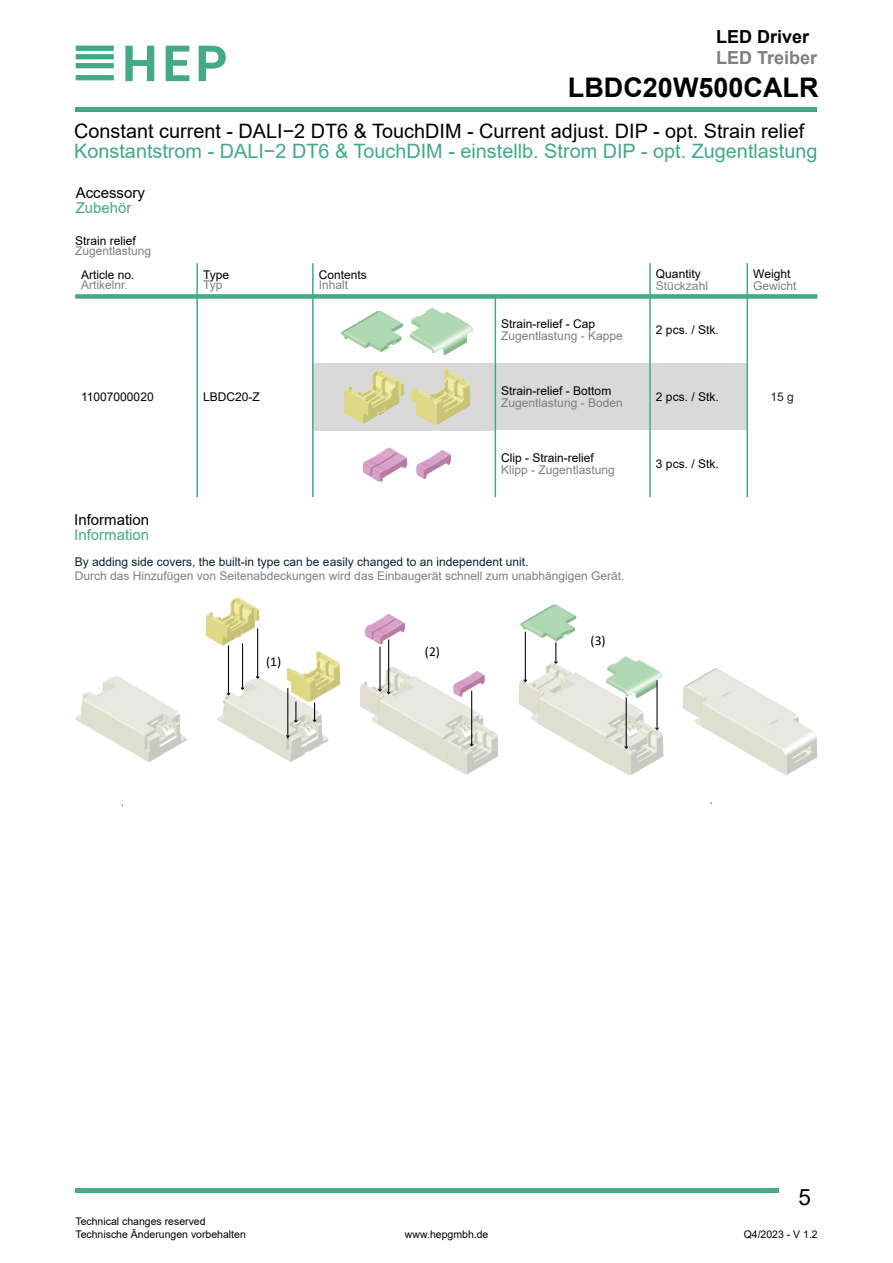
<style>
.page{position:relative;width:893px;height:1263px;background:#fff}
.page>*{position:absolute;margin:0;border:0;box-sizing:border-box;transform-origin:0 0}
.t1{font:700 27px "Arial";color:#000}
.t2{font:22.5px "Arial";color:#000}
.t3{font:19.8px "Arial";color:#000}
.t4{font:19.8px "Arial";color:#43a988}
.t5{font:700 18px "Arial";color:#7f7f7f}
.t6{font:700 18px "Arial";color:#000}
.t7{font:15px "Arial";color:#000}
.t8{font:15px "Arial";color:#43a988}
.t9{font:13.65px "Calibri";color:#000}
.t10{font:12px "Arial";color:#7f7f7f}
.t11{font:12px "Arial";color:#000}
.t12{font:12px "Arial";color:#0e212d}
.t13{font:12px "Arial";color:#231f20}
.t14{font:10.5px/12.6px "Arial";color:#000}
</style>
<div class="page">
<hr style="left:76px;top:108px;width:741px;height:4px;background:#43a988">
<hr style="left:76px;top:1189px;width:703px;height:4px;background:#43a988">
<svg style="left:76px;top:75px;width:38px;height:5px"></svg>
<svg style="left:76px;top:46px;width:38px;height:22px"></svg>
<svg style="left:125px;top:46px;width:29px;height:35px"></svg>
<svg style="left:166px;top:46px;width:23px;height:35px"></svg>
<svg style="left:199px;top:46px;width:27px;height:35px"></svg>
<img style="left:518px;top:604px;width:145px;height:171px">
<hr style="left:626px;top:697px;width:1px;height:51px;background:#000">
<hr style="left:656px;top:680px;width:2px;height:49px;background:#000">
<svg style="left:655px;top:727px;width:4px;height:3px"></svg>
<hr style="left:525px;top:632px;width:1px;height:49px;background:#000">
<svg style="left:554px;top:642px;width:3px;height:22px"></svg>
<img style="left:360px;top:614px;width:138px;height:160px">
<hr style="left:388px;top:640px;width:1px;height:53px;background:#000">
<hr style="left:471px;top:691px;width:1px;height:54px;background:#000">
<hr style="left:379px;top:647px;width:2px;height:43px;background:#000">
<svg style="left:378px;top:689px;width:12px;height:5px"></svg>
<img style="left:683px;top:669px;width:134px;height:106px">
<img style="left:206px;top:597px;width:134px;height:165px">
<hr style="left:242px;top:643px;width:1px;height:46px;background:#000">
<hr style="left:228px;top:645px;width:1px;height:49px;background:#000">
<hr style="left:257px;top:628px;width:1px;height:50px;background:#000">
<svg style="left:294px;top:702px;width:4px;height:21px"></svg>
<hr style="left:287px;top:688px;width:1px;height:51px;background:#000">
<svg style="left:313px;top:703px;width:3px;height:19px"></svg>
<img style="left:75px;top:676px;width:111px;height:86px">
<div style="left:313px;top:363px;width:434px;height:67px;background:#d9d9d9"></div>
<hr style="left:196px;top:263px;width:2px;height:234px;background:#43a988">
<hr style="left:312px;top:263px;width:2px;height:234px;background:#43a988">
<hr style="left:649px;top:263px;width:2px;height:234px;background:#43a988">
<hr style="left:746px;top:263px;width:2px;height:234px;background:#43a988">
<hr style="left:495px;top:296px;width:1px;height:201px;background:#43a988">
<div style="left:75px;top:294px;width:742px;height:5px;background:#43a988"></div>
<img style="left:410px;top:308px;width:63px;height:47px">
<img style="left:341px;top:310px;width:63px;height:42px">
<img style="left:416px;top:450px;width:36px;height:29px">
<img style="left:362px;top:447px;width:46px;height:35px">
<img style="left:344px;top:370px;width:60px;height:54px">
<img style="left:411px;top:369px;width:59px;height:56px">
<h3 class="t6" style="left:716px;top:30px;width:95px">LED Driver</h3>
<h3 class="t5" style="left:716px;top:51px;width:103px">LED Treiber</h3>
<h1 class="t1" style="left:568px;top:77px;width:252px">LBDC20W500CALR</h1>
<h3 class="t3" style="left:74px;top:124px;width:732px">Constant current - DALI−2 DT6 &amp; TouchDIM - Current adjust. DIP - opt. Strain relief</h3>
<h3 class="t4" style="left:74px;top:144px;width:745px">Konstantstrom - DALI−2 DT6 &amp; TouchDIM - einstellb. Strom DIP - opt. Zugentlastung</h3>
<p class="t7" style="left:76px;top:187px;width:71px">Accessory</p>
<p class="t8" style="left:76px;top:202px;width:57px">Zubehör</p>
<p class="t11" style="left:75px;top:236px;width:62px">Strain relief</p>
<p class="t10" style="left:75px;top:246px;width:78px">Zugentlastung</p>
<p class="t11" style="left:81px;top:270px;width:55px">Article no.</p>
<p class="t10" style="left:81px;top:281px;width:48px">Artikelnr.</p>
<p class="t11" style="left:203px;top:270px;width:28px">Type</p>
<p class="t10" style="left:203px;top:281px;width:21px">Typ</p>
<p class="t11" style="left:81px;top:392px;width:74px">11007000020</p>
<p class="t11" style="left:203px;top:392px;width:58px">LBDC20-Z</p>
<p class="t11" style="left:319px;top:270px;width:50px">Contents</p>
<p class="t10" style="left:319px;top:281px;width:31px">Inhalt</p>
<p class="t11" style="left:501px;top:319px;width:96px">Strain-relief - Cap</p>
<p class="t10" style="left:501px;top:331px;width:123px">Zugentlastung - Kappe</p>
<p class="t11" style="left:501px;top:386px;width:112px">Strain-relief - Bottom</p>
<p class="t10" style="left:501px;top:398px;width:123px">Zugentlastung - Boden</p>
<p class="t11" style="left:501px;top:453px;width:94px">Clip - Strain-relief</p>
<p class="t10" style="left:501px;top:465px;width:115px">Klipp - Zugentlastung</p>
<p class="t7" style="left:74px;top:514px;width:77px">Information</p>
<p class="t8" style="left:74px;top:529px;width:77px">Information</p>
<p class="t12" style="left:75px;top:557px;width:455px">By adding side covers, the built-in type can be easily changed to an independent unit.</p>
<p class="t10" style="left:75px;top:571px;width:551px">Durch das Hinzufügen von Seitenabdeckungen wird das Einbaugerät schnell zum unabhängigen Gerät.</p>
<p class="t9" style="left:266px;top:656px;width:17px">(1)</p>
<p class="t9" style="left:425px;top:646px;width:17px">(2)</p>
<p class="t9" style="left:591px;top:635px;width:17px">(3)</p>
<p class="t11" style="left:656px;top:269px;width:46px">Quantity</p>
<p class="t10" style="left:656px;top:281px;width:54px">Stückzahl</p>
<p class="t11" style="left:656px;top:325px;width:64px">2 pcs. / Stk.</p>
<p class="t11" style="left:656px;top:392px;width:64px">2 pcs. / Stk.</p>
<p class="t11" style="left:656px;top:459px;width:64px">3 pcs. / Stk.</p>
<p class="t11" style="left:753px;top:269px;width:39px">Weight</p>
<p class="t10" style="left:753px;top:281px;width:45px">Gewicht</p>
<p class="t13" style="left:771px;top:392px;width:25px">15 g</p>
<p class="t14" style="left:75px;top:1216px;width:172px">Technical changes reserved<br>Technische Änderungen vorbehalten</p>
<p class="t14" style="left:405px;top:1229px;width:85px">www.hepgmbh.de</p>
<h2 class="t2" style="left:798px;top:1188px;width:14px">5</h2>
<p class="t14" style="left:744px;top:1229px;width:76px">Q4/2023 - V 1.2</p>
</div>
